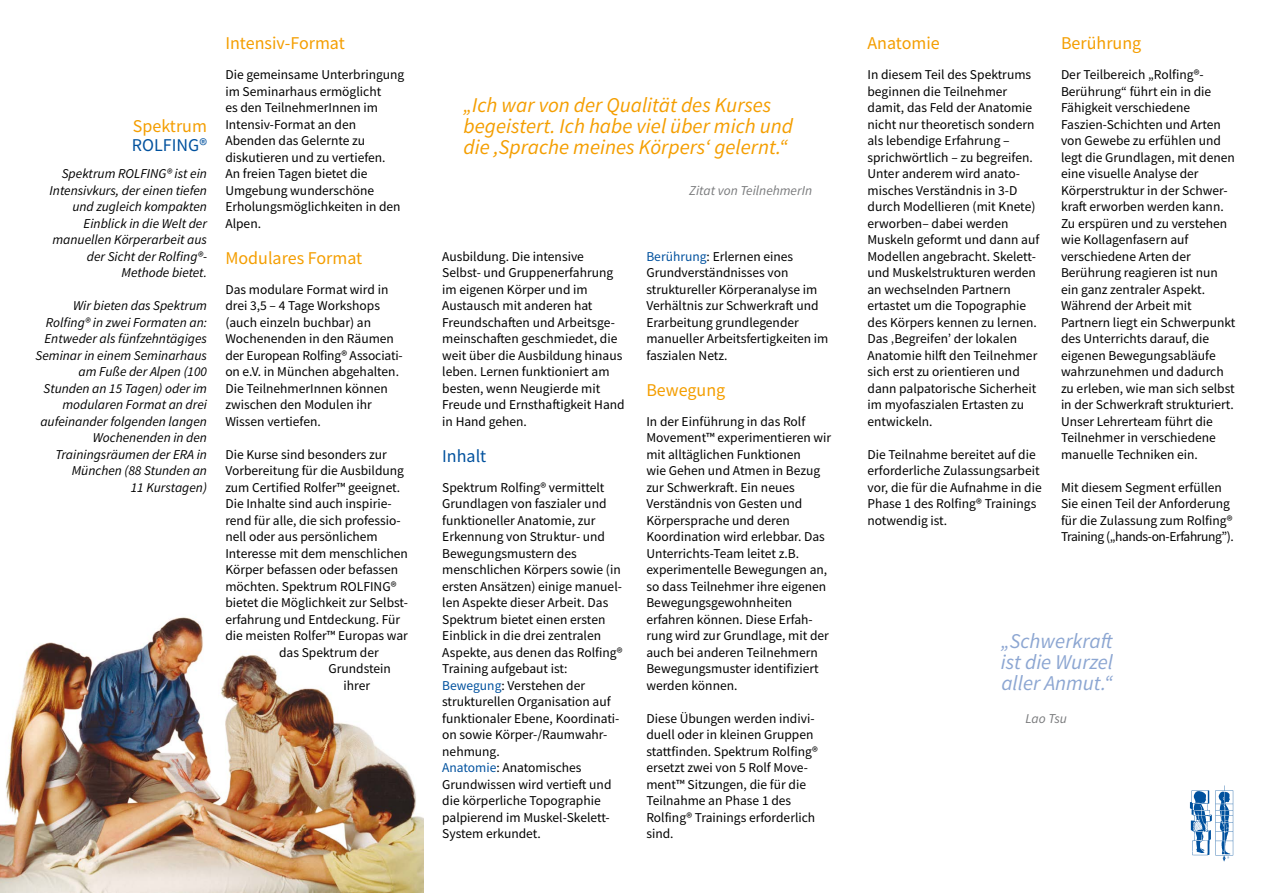
<style>
.page{position:relative;width:1263px;height:893px;background:#fff}
.page>*{position:absolute;margin:0;border:0;box-sizing:border-box;transform-origin:0 0}
.Zitat{font:italic 21px/21px "Source Sans Pro";color:#f49e00}
.t1{font:italic 21px "Source Sans Pro";color:#8ca6d2}
.Unterüberschrift_Ora{font:18px "Source Sans Pro";color:#f49e00}
.Unterüberschrift_Bla{font:18px/19.5px "Source Sans Pro";color:#f49e00}
.Unterüberschrift_Bla-2{font:18px "Source Sans Pro";color:#00519e}
.Unterüberschrift_Ora-2{font:13.5px/16.5px "Source Sans Pro";color:#000}
.t2{font:italic 13.5px/16.5px "Source Sans Pro";color:#000;text-align:right}
.Quelle{font:italic 13.5px "Source Sans Pro";color:#797a7c}
.Zitat-2{font:italic 13.5px "Source Sans Pro";letter-spacing:-.005em;color:#797a7c}
.s1{color:#00519e}
</style>
<div class="page">
<img style="left:0;top:617px;width:423px;height:276px">
<img style="left:1189px;top:785px;width:45px;height:77px">
<p class="Unterüberschrift_Bla" style="left:132px;top:116px;width:77px">Spektrum<br><span class="s1">ROLFING®</span></p>
<p class="t2" style="left:50px;top:165px;width:159px">Spektrum ROLFING® ist ein<br>Intensivkurs, der einen tiefen und zugleich kompakten<br>Einblick in die Welt der manuellen Körperarbeit aus der Sicht der Rolfing®-<br>Methode bietet.</p>
<p class="t2" style="left:36px;top:297px;width:173px">Wir bieten das Spektrum<br>Rolfing® in zwei Formaten an:<br>Entweder als fünfzehntägiges<br>Seminar in einem Seminarhaus am Fuße der Alpen (100<br>Stunden an 15 Tagen) oder im modularen Format an drei aufeinander folgenden langen<br>Wochenenden in den<br>Trainingsräumen der ERA in<br>München (88 Stunden an<br>11 Kurstagen)</p>
<p class="Unterüberschrift_Ora" style="left:225px;top:32px;width:121px">Intensiv-Format</p>
<p class="Unterüberschrift_Ora-2" style="left:225px;top:66px;width:181px">Die gemeinsame Unterbringung im Seminarhaus ermöglicht<br>es den TeilnehmerInnen im<br>Intensiv-Format an den<br>Abenden das Gelernte zu diskutieren und zu vertiefen.<br>An freien Tagen bietet die<br>Umgebung wunderschöne<br>Erholungsmöglichkeiten in den<br>Alpen.</p>
<p class="Unterüberschrift_Ora" style="left:225px;top:246px;width:138px">Modulares Format</p>
<p class="Unterüberschrift_Ora-2" style="left:225px;top:281px;width:179px">Das modulare Format wird in drei 3,5 – 4 Tage Workshops (auch einzeln buchbar) an<br>Wochenenden in den Räumen der European Rolfing® Associati&shy;on e.V. in München abgehalten.<br>Die TeilnehmerInnen können zwischen den Modulen ihr<br>Wissen vertiefen.</p>
<p class="Unterüberschrift_Ora-2" style="left:225px;top:446px;width:163px">Die Kurse sind besonders zur</p>
<p class="Unterüberschrift_Ora-2" style="left:225px;top:462px;width:180px">Vorbereitung für die Ausbildung</p>
<p class="Unterüberschrift_Ora-2" style="left:225px;top:479px;width:176px">zum Certified Rolfer™ geeignet.</p>
<p class="Unterüberschrift_Ora-2" style="left:225px;top:495px;width:168px">Die Inhalte sind auch inspirie-</p>
<p class="Unterüberschrift_Ora-2" style="left:225px;top:512px;width:177px">rend für alle, die sich professio-</p>
<p class="Unterüberschrift_Ora-2" style="left:225px;top:528px;width:154px">nell oder aus persönlichem</p>
<p class="Unterüberschrift_Ora-2" style="left:225px;top:545px;width:184px">Interesse mit dem menschlichen</p>
<p class="Unterüberschrift_Ora-2" style="left:225px;top:561px;width:174px">Körper befassen oder befassen</p>
<p class="Unterüberschrift_Ora-2" style="left:225px;top:578px;width:173px">möchten. Spektrum ROLFING®</p>
<p class="Unterüberschrift_Ora-2" style="left:225px;top:594px;width:184px">bietet die Möglichkeit zur Selbst-</p>
<p class="Unterüberschrift_Ora-2" style="left:225px;top:611px;width:176px">erfahrung und Entdeckung. Für</p>
<p class="Unterüberschrift_Ora-2" style="left:225px;top:627px;width:184px">die meisten Rolfer™ Europas war</p>
<p class="Unterüberschrift_Ora-2" style="left:279px;top:644px;width:101px">das Spektrum der</p>
<p class="Unterüberschrift_Ora-2" style="left:329px;top:660px;width:64px">Grundstein</p>
<p class="Unterüberschrift_Ora-2" style="left:344px;top:677px;width:28px">ihrer</p>
<p class="Zitat" style="left:463px;top:95px;width:331px">„Ich war von der Qualität des Kurses begeistert. Ich habe viel über mich und die ,Sprache meines Körpers‘ gelernt.“</p>
<p class="Quelle" style="left:689px;top:182px;width:125px">Zitat von TeilnehmerIn</p>
<p class="Unterüberschrift_Ora-2" style="left:442px;top:248px;width:184px">Ausbildung. Die intensive<br>Selbst- und Gruppenerfahrung im eigenen Körper und im<br>Austausch mit anderen hat<br>Freundschaften und Arbeitsge&shy;meinschaften geschmiedet, die weit über die Ausbildung hinaus leben. Lernen funktioniert am besten, wenn Neugierde mit<br>Freude und Ernsthaftigkeit Hand in Hand gehen.</p>
<p class="Unterüberschrift_Bla-2" style="left:442px;top:444px;width:46px">Inhalt</p>
<p class="Unterüberschrift_Ora-2" style="left:442px;top:479px;width:182px">Spektrum Rolfing® vermittelt<br>Grundlagen von faszialer und funktioneller Anatomie, zur<br>Erkennung von Struktur- und<br>Bewegungsmustern des menschlichen Körpers sowie (in ersten Ansätzen) einige manuel&shy;len Aspekte dieser Arbeit. Das<br>Spektrum bietet einen ersten<br>Einblick in die drei zentralen<br>Aspekte, aus denen das Rolfing®<br>Training aufgebaut ist:<br><span class="s1">Bewegung</span>: Verstehen der strukturellen Organisation auf funktionaler Ebene, Koordinati&shy;on sowie Körper-/Raumwahr&shy;nehmung.</p>
<p class="Unterüberschrift_Ora-2" style="left:442px;top:759px;width:171px"><span class="s1">Anatomie</span>: Anatomisches<br>Grundwissen wird vertieft und die körperliche Topographie palpierend im Muskel-Skelett-<br>System erkundet.</p>
<p class="Unterüberschrift_Ora-2" style="left:646px;top:248px;width:183px"><span class="s1">Berührung</span>: Erlernen eines<br>Grundverständnisses von struktureller Körperanalyse im<br>Verhältnis zur Schwerkraft und<br>Erarbeitung grundlegender manueller Arbeitsfertigkeiten im faszialen Netz.</p>
<p class="Unterüberschrift_Ora" style="left:646px;top:378px;width:80px">Bewegung</p>
<p class="Unterüberschrift_Ora-2" style="left:646px;top:413px;width:186px">In der Einführung in das Rolf<br>Movement™ experimentieren wir mit alltäglichen Funktionen<br>wie Gehen und Atmen in Bezug zur Schwerkraft. Ein neues<br>Verständnis von Gesten und<br>Körpersprache und deren<br>Koordination wird erlebbar. Das<br>Unterrichts-Team leitet z.B. experimentelle Bewegungen an, so dass Teilnehmer ihre eigenen<br>Bewegungsgewohnheiten erfahren können. Diese Erfah&shy;rung wird zur Grundlage, mit der auch bei anderen Teilnehmern<br>Bewegungsmuster identifiziert werden können.</p>
<p class="Unterüberschrift_Ora-2" style="left:646px;top:710px;width:173px">Diese Übungen werden indivi&shy;duell oder in kleinen Gruppen stattfinden. Spektrum Rolfing® ersetzt zwei von 5 Rolf Move&shy;ment™ Sitzungen, die für die<br>Teilnahme an Phase 1 des<br>Rolfing® Trainings erforderlich sind.</p>
<p class="Unterüberschrift_Bla" style="left:867px;top:33px;width:74px">Anatomie</p>
<p class="Unterüberschrift_Ora-2" style="left:867px;top:66px;width:168px">In diesem Teil des Spektrums beginnen die Teilnehmer damit, das Feld der Anatomie nicht nur theoretisch sondern als lebendige Erfahrung – sprichwörtlich – zu begreifen.</p>
<p class="Unterüberschrift_Ora-2" style="left:867px;top:165px;width:173px">Unter anderem wird anato&shy;misches Verständnis in 3-D durch Modellieren (mit Knete) erworben– dabei werden<br>Muskeln geformt und dann auf<br>Modellen angebracht. Skelett&shy;und Muskelstrukturen werden an wechselnden Partnern ertastet um die Topographie des Körpers kennen zu lernen.<br>Das ‚Begreifen’ der lokalen<br>Anatomie hilft den Teilnehmer sich erst zu orientieren und dann palpatorische Sicherheit im myofaszialen Ertasten zu entwickeln.</p>
<p class="Unterüberschrift_Ora-2" style="left:867px;top:446px;width:176px">Die Teilnahme bereitet auf die erforderliche Zulassungsarbeit vor, die für die Aufnahme in die<br>Phase 1 des Rolfing® Trainings notwendig ist.</p>
<p class="Unterüberschrift_Ora" style="left:1061px;top:32px;width:82px">Berührung</p>
<p class="Unterüberschrift_Ora-2" style="left:1061px;top:66px;width:176px">Der Teilbereich „Rolfing®-<br>Berührung“ führt ein in die<br>Fähigkeit verschiedene<br>Faszien-Schichten und Arten von Gewebe zu erfühlen und legt die Grundlagen, mit denen eine visuelle Analyse der<br>Körperstruktur in der Schwer&shy;kraft erworben werden kann.<br>Zu erspüren und zu verstehen wie Kollagenfasern auf verschiedene Arten der<br>Berührung reagieren ist nun ein ganz zentraler Aspekt.<br>Während der Arbeit mit<br>Partnern liegt ein Schwerpunkt des Unterrichts darauf, die eigenen Bewegungsabläufe wahrzunehmen und dadurch zu erleben, wie man sich selbst in der Schwerkraft strukturiert.<br>Unser Lehrerteam führt die<br>Teilnehmer in verschiedene manuelle Techniken ein.</p>
<p class="Unterüberschrift_Ora-2" style="left:1061px;top:479px;width:174px">Mit diesem Segment erfüllen<br>Sie einen Teil der Anforderung für die Zulassung zum Rolfing®<br>Training („hands-on-Erfahrung”).</p>
<p class="t1" style="left:1001px;top:628px;width:113px">„Schwerkraft</p>
<p class="t1" style="left:1001px;top:649px;width:114px">ist die Wurzel</p>
<p class="t1" style="left:1001px;top:670px;width:113px">aller Anmut.“</p>
<p class="Zitat-2" style="left:1025px;top:710px;width:43px">Lao Tsu</p>
</div>
